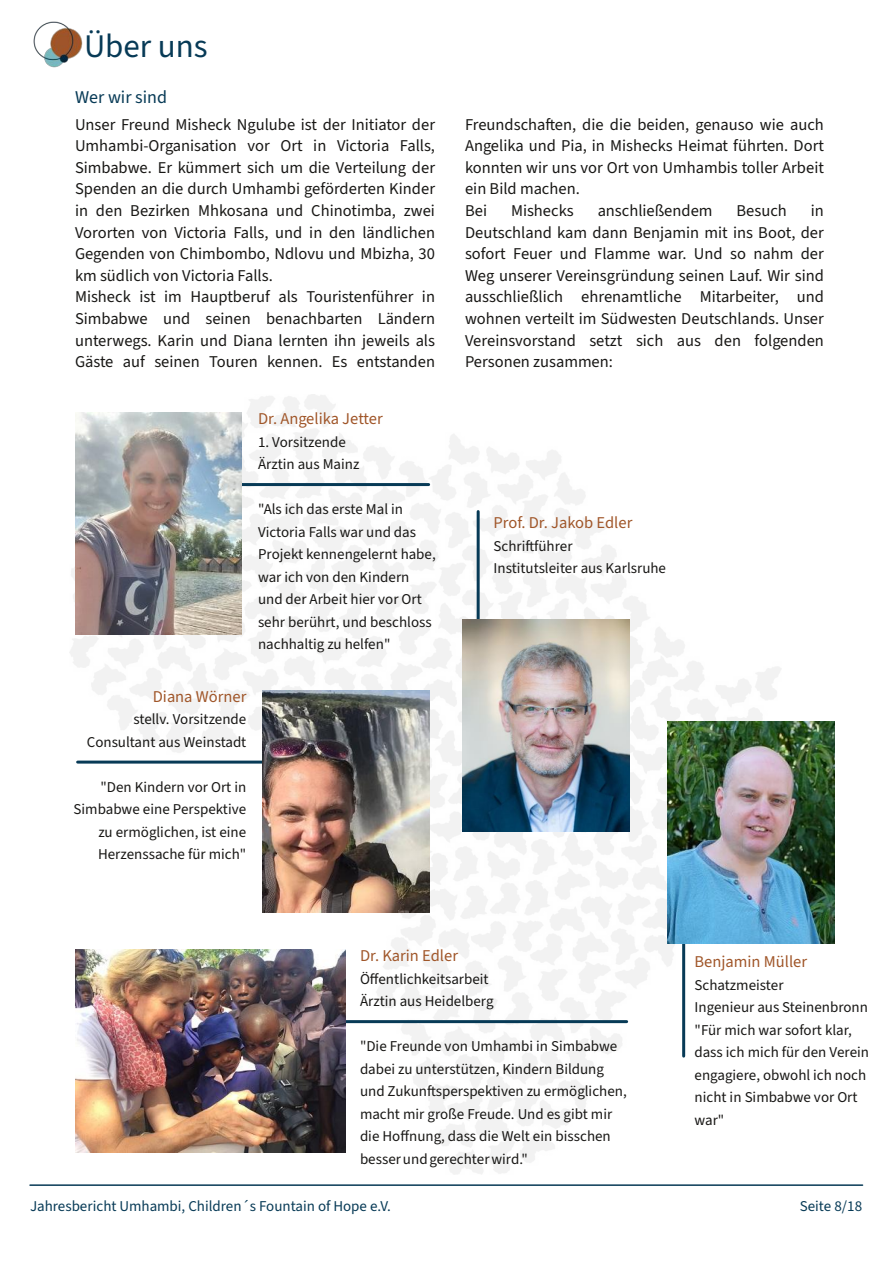
<style>
.page{position:relative;width:893px;height:1263px;background:#fff}
.page>*{position:absolute;margin:0;border:0;box-sizing:border-box;transform-origin:0 0}
.t1{font:33px "Source Sans 3";color:#073a56}
.t2{font:18px "Source Sans 3";letter-spacing:.005em;color:#073a56}
.t3{font:16.5px/21.6px "Source Sans 3";color:#181715}
.t4{font:16.5px "Source Sans 3";color:#a05629}
.t5{font:15px/22.5px "Source Sans 3";color:#181715}
.t6{font:15px "Source Sans 3";color:#073a56}
</style>
<div class="page">
<hr style="left:30px;top:1184px;width:832px;height:2px;background:#073a56">
<img style="left:69px;top:394px;width:712px;height:780px">
<hr style="left:477px;top:512px;width:3px;height:300px;background:#073a56">
<hr style="left:129px;top:483px;width:300px;height:3px;background:#073a56">
<img style="left:33px;top:21px;width:49px;height:47px">
<img style="left:75px;top:412px;width:167px;height:222px">
<img style="left:462px;top:620px;width:168px;height:212px">
<svg style="left:78px;top:760px;width:184px;height:4px"></svg>
<img style="left:262px;top:690px;width:167px;height:222px">
<hr style="left:682px;top:756px;width:3px;height:300px;background:#073a56">
<img style="left:668px;top:722px;width:167px;height:222px">
<hr style="left:327px;top:1020px;width:300px;height:3px;background:#073a56">
<img style="left:75px;top:950px;width:270px;height:202px">
<h1 class="t1" style="left:84px;top:24px;width:125px">Über uns</h1>
<p class="t2" style="left:75px;top:85px;width:94px">Wer wir sind</p>
<p class="t3" style="left:75px;top:113px;width:362px">Unser Freund Misheck Ngulube ist der Initiator der Umhambi‑Organisation vor Ort in Victoria Falls, Simbabwe. Er kümmert sich um die Verteilung der Spenden an die durch Umhambi geförderten Kinder in den Bezirken Mhkosana und Chinotimba, zwei Vororten von Victoria Falls, und in den ländlichen Gegenden von Chimbombo, Ndlovu und Mbizha, 30 km südlich von Victoria Falls.<br>Misheck ist im Hauptberuf als Touristenführer in Simbabwe und seinen benachbarten Ländern unterwegs. Karin und Diana lernten ihn jeweils als Gäste auf seinen Touren kennen. Es entstanden</p>
<p class="t3" style="left:465px;top:113px;width:360px">Freundschaften, die die beiden, genauso wie auch Angelika und Pia, in Mishecks Heimat führten. Dort konnten wir uns vor Ort von Umhambis toller Arbeit ein Bild machen.<br>Bei</p>
<p class="t3" style="left:511px;top:200px;width:64px">Mishecks</p>
<p class="t3" style="left:598px;top:200px;width:116px">anschließendem</p>
<p class="t3" style="left:736px;top:200px;width:52px">Besuch</p>
<p class="t3" style="left:465px;top:200px;width:360px;text-align:justify;text-indent:346px">in Deutschland kam dann Benjamin mit ins Boot, der sofort Feuer und Flamme war. Und so nahm der Weg unserer Vereinsgründung seinen Lauf. Wir sind ausschließlich ehrenamtliche Mitarbeiter, und wohnen verteilt im Südwesten Deutschlands. Unser Vereinsvorstand setzt sich aus den folgenden Personen zusammen:</p>
<p class="t4" style="left:258px;top:408px;width:126px">Dr. Angelika Jetter</p>
<p class="t5" style="left:258px;top:430px;width:103px">1. Vorsitzende<br>Ärztin aus Mainz</p>
<p class="t5" style="left:258px;top:498px;width:179px">"Als ich das erste Mal in<br>Victoria Falls war und das<br>Projekt kennengelernt habe, war ich von den Kindern und der Arbeit hier vor Ort sehr berührt, und beschloss nachhaltig zu helfen"</p>
<p class="t4" style="left:153px;top:685px;width:95px">Diana Wörner</p>
<p class="t5" style="left:87px;top:708px;width:161px;text-align:right">stellv. Vorsitzende<br>Consultant aus Weinstadt</p>
<p class="t5" style="left:74px;top:775px;width:174px;text-align:right">"Den Kindern vor Ort in<br>Simbabwe eine Perspektive zu ermöglichen, ist eine<br>Herzenssache für mich"</p>
<p class="t4" style="left:494px;top:512px;width:140px">Prof. Dr. Jakob Edler</p>
<p class="t5" style="left:494px;top:535px;width:174px">Schriftführer<br>Institutsleiter aus Karlsruhe</p>
<p class="t4" style="left:360px;top:945px;width:100px">Dr. Karin Edler</p>
<p class="t5" style="left:360px;top:967px;width:135px">Öffentlichkeitsarbeit<br>Ärztin aus Heidelberg</p>
<p class="t5" style="left:360px;top:1035px;width:268px">"Die Freunde von Umhambi in Simbabwe dabei zu unterstützen, Kindern Bildung und Zukunftsperspektiven zu ermöglichen, macht mir große Freude. Und es gibt mir die Hoffnung, dass die Welt ein bisschen besserundgerechterwird."</p>
<p class="t4" style="left:694px;top:951px;width:114px">Benjamin Müller</p>
<p class="t5" style="left:694px;top:973px;width:176px">Schatzmeister<br>Ingenieur aus Steinenbronn "Für mich war sofort klar, dass ich mich für den Verein engagiere, obwohl ich noch nicht in Simbabwe vor Ort war"</p>
<p class="t6" style="left:30px;top:1196px;width:362px">Jahresbericht Umhambi, Children´s Fountain of Hope e.V.</p>
<p class="t6" style="left:800px;top:1196px;width:64px">Seite 8/18</p>
</div>
